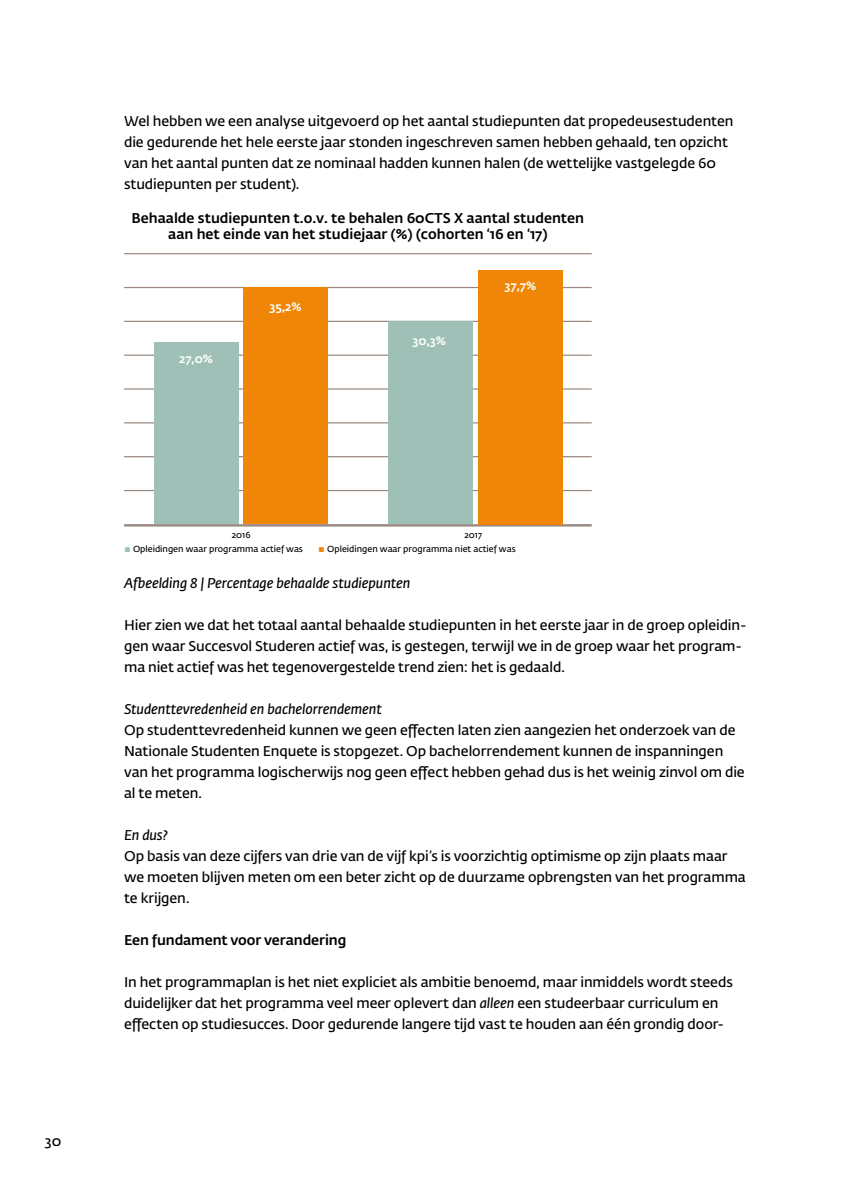
<style>
.page{position:relative;width:844px;height:1191px;background:#fff}
.page>*{position:absolute;margin:0;border:0;box-sizing:border-box;transform-origin:0 0}
.t1{font:600 14px/21px "Fedra Sans Std";letter-spacing:-.005em;color:#000}
.t2{font:500 14px/15.8px "Fedra Sans Std";color:#000;text-align:center}
.t3{font:italic 600 14px "Fedra Sans Std";letter-spacing:-.005em;color:#000}
.t4{font:500 12.08px "Fedra Sans Std";color:#fff}
.t5{font:600 8.75px "Fedra Sans Std";color:#000}
.s1{color:#9fc0b7}
.s2{color:#ef8607}
.s3{font-style:italic}
</style>
<div class="page">
<hr style="left:124px;top:524px;width:467px;height:2px;background:#998780">
<hr style="left:124px;top:490px;width:467px;height:1px;background:#998780">
<hr style="left:124px;top:456px;width:467px;height:1px;background:#998780">
<hr style="left:124px;top:422px;width:467px;height:1px;background:#998780">
<hr style="left:124px;top:388px;width:467px;height:1px;background:#998780">
<hr style="left:124px;top:354px;width:467px;height:2px;background:#998780">
<hr style="left:124px;top:321px;width:467px;height:1px;background:#998780">
<hr style="left:124px;top:287px;width:467px;height:1px;background:#998780">
<hr style="left:124px;top:253px;width:467px;height:1px;background:#998780">
<div style="left:153px;top:342px;width:85px;height:182px;background:#9fc0b7"></div>
<div style="left:388px;top:321px;width:84px;height:203px;background:#9fc0b7"></div>
<div style="left:243px;top:288px;width:85px;height:236px;background:#ef8607"></div>
<div style="left:477px;top:270px;width:85px;height:254px;background:#ef8607"></div>
<p class="t1" style="left:124px;top:111px;width:610px">Wel hebben we een analyse uitgevoerd op het aantal studiepunten dat propedeusestudenten die gedurende het hele eerste jaar stonden ingeschreven samen hebben gehaald, ten opzicht van het aantal punten dat ze nominaal hadden kunnen halen (de wettelijke vastgelegde 60 studiepunten per student).</p>
<p class="t2" style="left:132px;top:210px;width:454px">Behaalde studiepunten t.o.v. te behalen 60CTS X aantal studenten aan het einde van het studiejaar (%) (cohorten ‘16 en ‘17)</p>
<p class="t4" style="left:179px;top:352px;width:35px">27,0%</p>
<p class="t4" style="left:269px;top:300px;width:33px">35,2%</p>
<p class="t4" style="left:412px;top:333px;width:35px">30,3%</p>
<p class="t4" style="left:504px;top:278px;width:33px">37,7%</p>
<p class="t1" style="left:45px;top:1130px;width:18px">30</p>
<p class="t5" style="left:232px;top:530px;width:20px">2016</p>
<p class="t5" style="left:464px;top:530px;width:19px">2017</p>
<p class="t5" style="left:124px;top:543px;width:180px"><span class="s1">▪</span> Opleidingen waar programma actief was</p>
<p class="t5" style="left:318px;top:543px;width:199px"><span class="s2">▪</span> Opleidingen waar programma niet actief was</p>
<p class="t3" style="left:124px;top:575px;width:288px">Afbeelding 8 | Percentage behaalde studiepunten</p>
<p class="t1" style="left:124px;top:615px;width:624px">Hier zien we dat het totaal aantal behaalde studiepunten in het eerste jaar in de groep opleidin&shy;gen waar Succesvol Studeren actief was, is gestegen, terwijl we in de groep waar het program&shy;ma niet actief was het tegenovergestelde trend zien: het is gedaald.</p>
<p class="t3" style="left:124px;top:701px;width:259px">Studenttevredenheid en bachelorrendement</p>
<p class="t1" style="left:124px;top:720px;width:622px">Op studenttevredenheid kunnen we geen effecten laten zien aangezien het onderzoek van de Nationale Studenten Enquete is stopgezet. Op bachelorrendement kunnen de inspanningen van het programma logischerwijs nog geen effect hebben gehad dus is het weinig zinvol om die al te meten.</p>
<p class="t3" style="left:124px;top:827px;width:45px">En dus?</p>
<p class="t1" style="left:124px;top:846px;width:623px">Op basis van deze cijfers van drie van de vijf kpi’s is voorzichtig optimisme op zijn plaats maar we moeten blijven meten om een beter zicht op de duurzame opbrengsten van het programma te krijgen.</p>
<p class="t2" style="left:124px;top:932px;width:224px">Een fundament voor verandering</p>
<p class="t1" style="left:124px;top:972px;width:610px">In het programmaplan is het niet expliciet als ambitie benoemd, maar inmiddels wordt steeds duidelijker dat het programma veel meer oplevert dan <span class="s3">alleen</span> een studeerbaar curriculum en effecten op studiesucces. Door gedurende langere tijd vast te houden aan één grondig door-</p>
</div>
